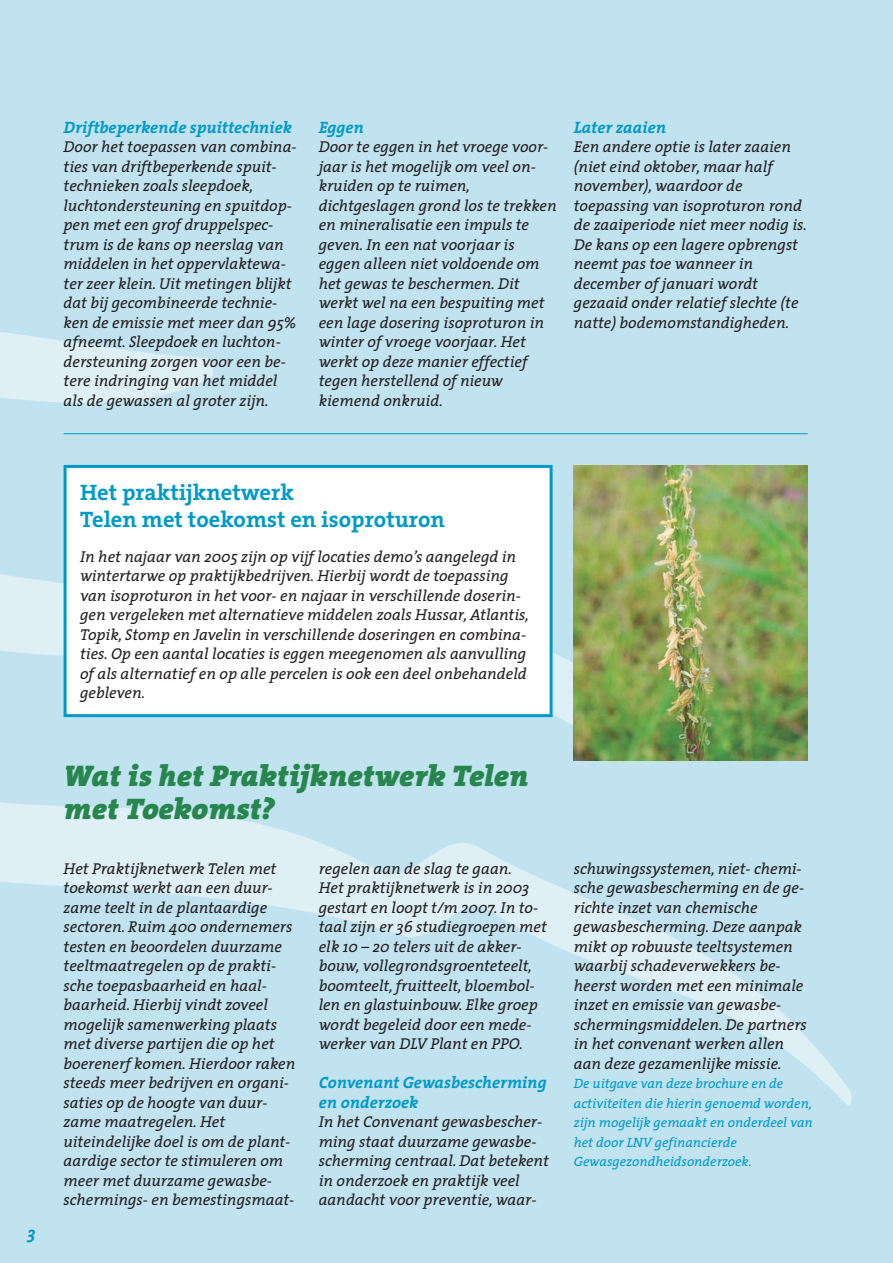
<style>
.page{position:relative;width:893px;height:1263px;background:#fff}
.page>*{position:absolute;margin:0;border:0;box-sizing:border-box;transform-origin:0 0}
.t1{font:italic 900 30px/33px "The Serif";color:#26864d}
.t2{font:700 22.5px/27px "The Serif";color:#009ac8}
.t3{font:italic 700 18px "The Serif";color:#009ac8}
.t4{font:italic 700 16.5px/19.5px "The Serif";color:#009ac8}
.t5{font:italic 15.75px/19.5px "The Serif";color:#231f20}
.t6{font:italic 13.5px/19.5px "The Serif";color:#009ac8}
</style>
<div class="page">
<div style="left:0;top:1px;width:893px;height:1262px;background:#c1e2ef"></div>
<svg style="left:0;top:760px;width:852px;height:345px"></svg>
<svg style="left:0;top:532px;width:716px;height:275px"></svg>
<svg style="left:0;top:332px;width:213px;height:71px"></svg>
<img style="left:574px;top:465px;width:234px;height:295px">
<hr style="left:64px;top:433px;width:744px;height:1px;background:#009ac8">
<div style="left:65px;top:466px;width:486px;height:250px;background:#fff"></div>
<div style="left:64px;top:465px;width:489px;height:252px;border:3px solid #009ac8"></div>
<p class="t4" style="left:64px;top:119px;width:230px">Driftbeperkende spuittechniek</p>
<p class="t5" style="left:64px;top:139px;width:235px">Door het toepassen van combina&shy;ties van driftbeperkende spuit&shy;technieken zoals sleepdoek, luchtondersteuning en spuitdop&shy;pen met een grof druppelspec&shy;trum is de kans op neerslag van middelen in het oppervlaktewa&shy;ter zeer klein. Uit metingen blijkt dat bij gecombineerde technie&shy;ken de emissie met meer dan 95% afneemt. Sleepdoek en luchton&shy;dersteuning zorgen voor een be&shy;tere indringing van het middel als de gewassen al groter zijn.</p>
<p class="t4" style="left:319px;top:119px;width:47px">Eggen</p>
<p class="t5" style="left:319px;top:139px;width:239px">Door te eggen in het vroege voor&shy;jaar is het mogelijk om veel on&shy;kruiden op te ruimen, dichtgeslagen grond los te trekken en mineralisatie een impuls te geven. In een nat voorjaar is eggen alleen niet voldoende om het gewas te beschermen. Dit werkt wel na een bespuiting met een lage dosering isoproturon in winter of vroege voorjaar. Het werkt op deze manier effectief tegen herstellend of nieuw kiemend onkruid.</p>
<p class="t4" style="left:574px;top:119px;width:94px">Later zaaien</p>
<p class="t5" style="left:574px;top:139px;width:235px">Een andere optie is later zaaien (niet eind oktober, maar half november), waardoor de toepassing van isoproturon rond de zaaiperiode niet meer nodig is.<br>De kans op een lagere opbrengst neemt pas toe wanneer in december of januari wordt gezaaid onder relatief slechte (te natte) bodemomstandigheden.</p>
<p class="t3" style="left:28px;top:1226px;width:10px">3</p>
<h2 class="t2" style="left:80px;top:481px;width:366px">Het praktijknetwerk<br>Telen met toekomst en isoproturon</h2>
<p class="t5" style="left:80px;top:548px;width:450px">In het najaar van 2005 zijn op vijf locaties demo’s aangelegd in wintertarwe op praktijkbedrijven. Hierbij wordt de toepassing van isoproturon in het voor- en najaar in verschillende doserin&shy;gen vergeleken met alternatieve middelen zoals Hussar, Atlantis, Topik, Stomp en Javelin in verschillende doseringen en combina&shy;ties. Op een aantal locaties is eggen meegenomen als aanvulling of als alternatief en op alle percelen is ook een deel onbehandeld gebleven.</p>
<h1 class="t1" style="left:64px;top:762px;width:466px">Wat is het Praktijknetwerk Telen met Toekomst?</h1>
<p class="t5" style="left:64px;top:860px;width:233px">Het Praktijknetwerk Telen met toekomst werkt aan een duur&shy;zame teelt in de plantaardige sectoren. Ruim 400 ondernemers testen en beoordelen duurzame teeltmaatregelen op de prakti&shy;sche toepasbaarheid en haal&shy;baarheid. Hierbij vindt zoveel mogelijk samenwerking plaats met diverse partijen die op het boerenerf komen. Hierdoor raken steeds meer bedrijven en organi&shy;saties op de hoogte van duur&shy;zame maatregelen. Het uiteindelijke doel is om de plant&shy;aardige sector te stimuleren om meer met duurzame gewasbe&shy;schermings- en bemestingsmaat-</p>
<p class="t5" style="left:319px;top:860px;width:230px">regelen aan de slag te gaan.<br>Het praktijknetwerk is in 2003 gestart en loopt t/m 2007. In to&shy;taal zijn er 36 studiegroepen met elk 10 – 20 telers uit de akker&shy;bouw, vollegrondsgroenteteelt, boomteelt, fruitteelt, bloembol&shy;len en glastuinbouw. Elke groep wordt begeleid door een mede&shy;werker van DLV Plant en PPO.</p>
<p class="t4" style="left:319px;top:1075px;width:230px">Convenant Gewasbescherming en onderzoek</p>
<p class="t5" style="left:319px;top:1114px;width:232px">In het Convenant gewasbescher&shy;ming staat duurzame gewasbe&shy;scherming centraal. Dat betekent in onderzoek en praktijk veel aandacht voor preventie, waar-</p>
<p class="t5" style="left:574px;top:860px;width:235px">schuwingssystemen, niet- chemi&shy;sche gewasbescherming en de ge&shy;richte inzet van chemische gewasbescherming. Deze aanpak mikt op robuuste teeltsystemen waarbij schadeverwekkers be&shy;heerst worden met een minimale inzet en emissie van gewasbe&shy;schermingsmiddelen. De partners in het convenant werken allen aan deze gezamenlijke missie.</p>
<p class="t6" style="left:574px;top:1075px;width:241px">De uitgave van deze brochure en de activiteiten die hierin genoemd worden, zijn mogelijk gemaakt en onderdeel van het door LNV gefinancierde Gewasgezondheidsonderzoek.</p>
</div>
